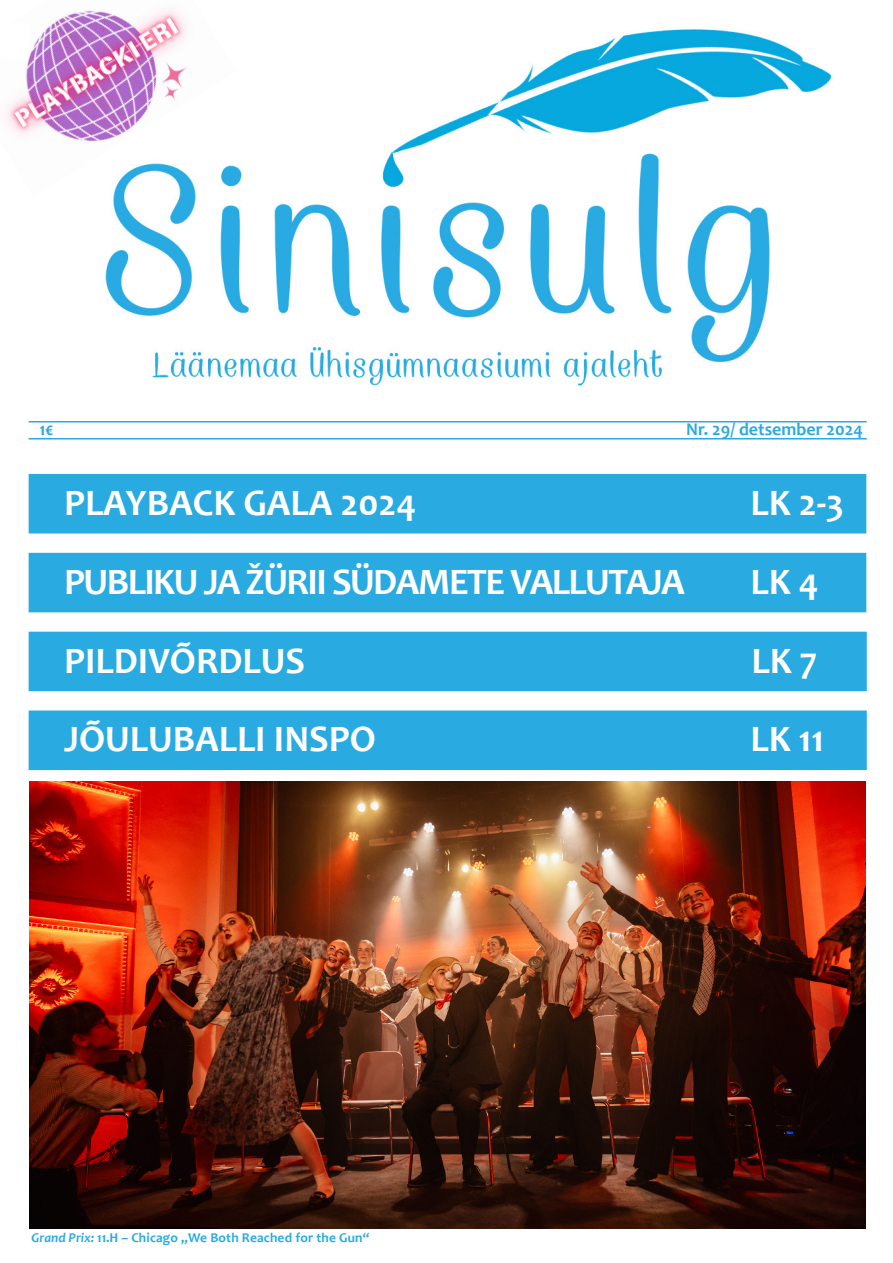
<style>
.page{position:relative;width:893px;height:1263px;background:#fff}
.page>*{position:absolute;margin:0;border:0;box-sizing:border-box;transform-origin:0 0}
.t1{font:700 37.5px "Candara";color:#fff}
.t2{font:700 37.5px "Candara";letter-spacing:-.04em;color:#fff}
.t3{font:700 18px "Candara";color:#29abe2}
.t4{font:700 13.5px "Candara";letter-spacing:.01em;color:#29abe2}
.s1{font-style:italic}
</style>
<div class="page">
<div style="left:29px;top:474px;width:837px;height:59px;background:#29abe2"></div>
<div style="left:29px;top:553px;width:837px;height:59px;background:#29abe2"></div>
<div style="left:29px;top:632px;width:838px;height:59px;background:#29abe2"></div>
<div style="left:29px;top:710px;width:838px;height:60px;background:#29abe2;border:2px solid #29abe2"></div>
<hr style="left:29px;top:421px;width:838px;height:1px;background:#29abe2">
<hr style="left:29px;top:438px;width:838px;height:1px;background:#29abe2">
<img style="left:105px;top:29px;width:727px;height:357px">
<img style="left:6px;top:10px;width:231px;height:186px">
<svg style="left:6px;top:21px;width:26px;height:41px"></svg>
<img style="left:30px;top:782px;width:836px;height:447px">
<p class="t3" style="left:39px;top:418px;width:16px">1€</p>
<p class="t3" style="left:686px;top:418px;width:178px">Nr. 29/ detsember 2024</p>
<p class="t1" style="left:64px;top:479px;width:354px">PLAYBACK GALA 2024</p>
<p class="t2" style="left:64px;top:558px;width:622px">PUBLIKU JA ŽÜRII SÜDAMETE VALLUTAJA</p>
<p class="t1" style="left:64px;top:637px;width:242px">PILDIVÕRDLUS</p>
<p class="t1" style="left:64px;top:716px;width:313px">JÕULUBALLI INSPO</p>
<p class="t1" style="left:750px;top:479px;width:95px">LK 2-3</p>
<p class="t1" style="left:750px;top:558px;width:70px">LK 4</p>
<p class="t1" style="left:751px;top:637px;width:67px">LK 7</p>
<p class="t1" style="left:750px;top:716px;width:75px">LK 11</p>
<p class="t4" style="left:31px;top:1229px;width:340px"><span class="s1">Grand Prix:</span> 11.H – Chicago „We Both Reached for the Gun“</p>
</div>
